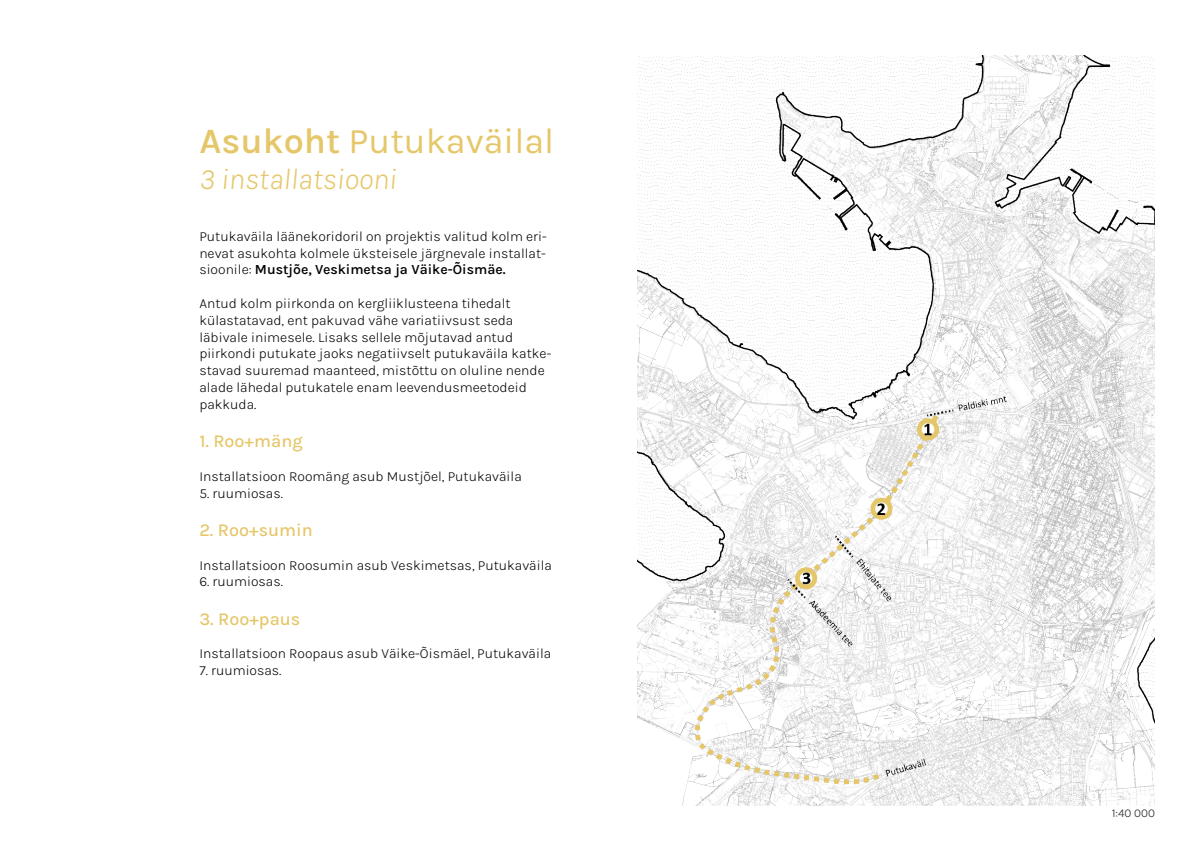
<style>
.page{position:relative;width:1191px;height:842px;background:#fff}
.page>*{position:absolute;margin:0;border:0;box-sizing:border-box;transform-origin:0 0}
.t1{font:36px "Karla";color:#e5c769}
.t2{font:italic 300 30px "Karla";color:#e5c769}
.t3{font:500 18px "Karla";color:#e5c769}
.t4{font:300 14px/16.8px "Karla";color:#040503;text-align:justify}
.t5{font:300 12px "Karla";color:#231f20}
.s1{font-weight:600}
</style>
<div class="page">
<img style="left:637px;top:55px;width:518px;height:751px">
<h1 class="t1" style="left:199px;top:118px;width:356px"><span class="s1">Asukoht</span> Putukaväilal</h1>
<h2 class="t2" style="left:199px;top:160px;width:199px">3 installatsiooni</h2>
<p class="t4" style="left:199px;top:227px;width:349px">Putukaväila läänekoridoril on projektis valitud kolm eri&shy;nevat asukohta kolmele üksteisele järgnevale installat&shy;sioonile: <span class="s1">Mustjõe, Veskimetsa ja Väike-Õismäe.</span></p>
<p class="t4" style="left:199px;top:294px;width:353px;text-align:left">Antud kolm piirkonda on kergliiklusteena tihedalt külastatavad, ent pakuvad vähe variatiivsust seda läbivale inimesele. Lisaks sellele mõjutavad antud piirkondi putukate jaoks negatiivselt putukaväila katke&shy;stavad suuremad maanteed, mistõttu on oluline nende alade lähedal putukatele enam leevendusmeetodeid pakkuda.</p>
<p class="t3" style="left:199px;top:430px;width:105px">1. Roo+mäng</p>
<p class="t4" style="left:199px;top:467px;width:324px">Installatsioon Roomäng asub Mustjõel, Putukaväila</p>
<p class="t4" style="left:199px;top:484px;width:85px">5. ruumiosas.</p>
<p class="t3" style="left:199px;top:518px;width:115px">2. Roo+sumin</p>
<p class="t4" style="left:199px;top:556px;width:354px">Installatsioon Roosumin asub Veskimetsas, Putukaväila</p>
<p class="t4" style="left:199px;top:573px;width:85px">6. ruumiosas.</p>
<p class="t3" style="left:199px;top:607px;width:102px">3. Roo+paus</p>
<p class="t4" style="left:199px;top:645px;width:353px">Installatsioon Roopaus asub Väike-Õismäel, Putukaväila</p>
<p class="t4" style="left:199px;top:662px;width:84px">7. ruumiosas.</p>
<p class="t5" style="left:1111px;top:805px;width:45px">1:40 000</p>
</div>
